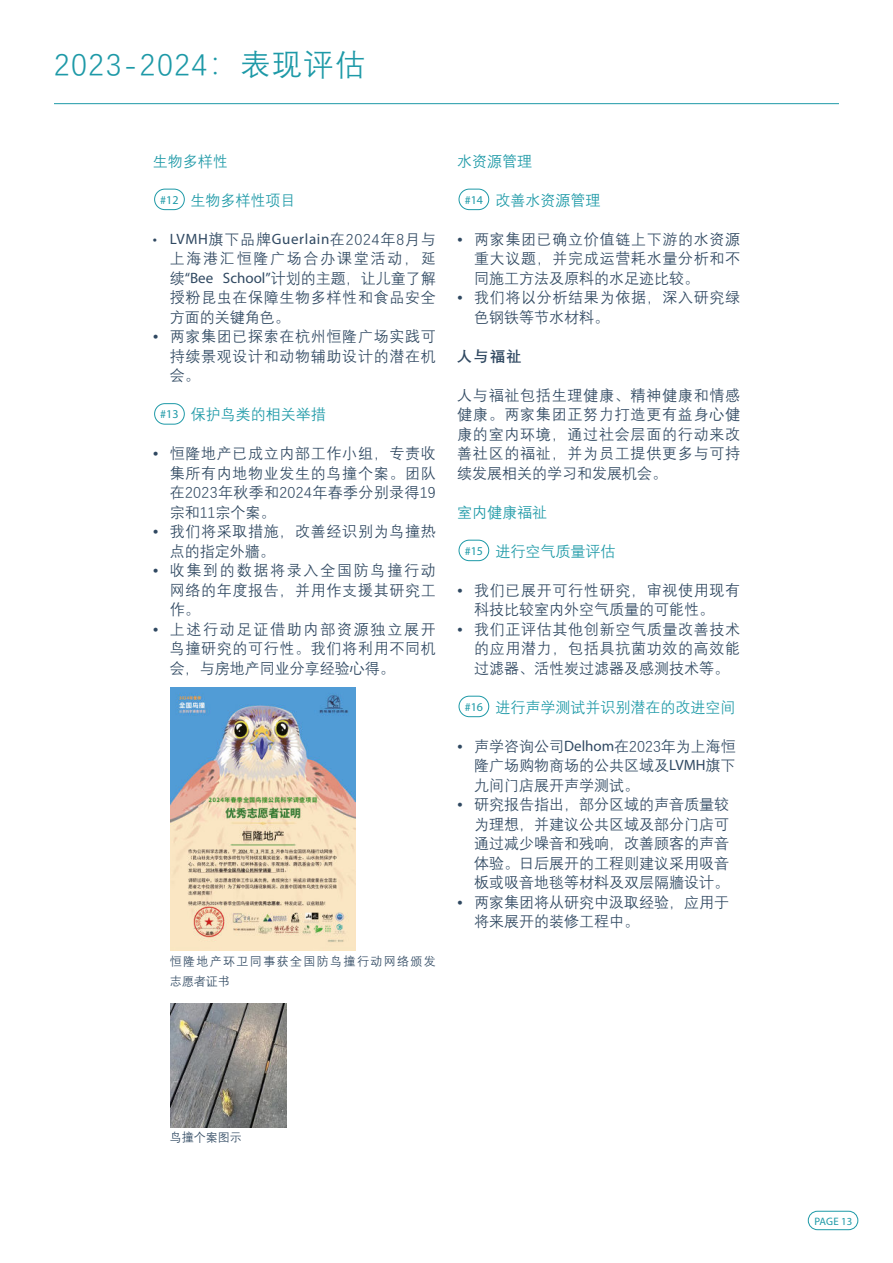
<style>
.page{position:relative;width:893px;height:1263px;background:#fff}
.page>*{position:absolute;margin:0;border:0;box-sizing:border-box;transform-origin:0 0}
.t1{font:30px "Deng Xian";letter-spacing:.05em;color:#1d99a7}
.t2{font:15px/19.5px "Deng Xian";letter-spacing:.045em;color:#2f4861;text-align:justify}
.t3{font:15px "Deng Xian";color:#1d99a7}
.t4{font:15px/19.5px "Deng Xian";letter-spacing:.025em;color:#2f4861}
.t5{font:15px/19.5px "Deng Xian";color:#2f4861}
.t6{font:15px "Myriad Pro";letter-spacing:.04em;color:#2f4861}
.t7{font:700 15px "Deng Xian";color:#2f4861}
.t8{font:12px/19.5px "Deng Xian";letter-spacing:.115em;color:#2f4861}
.t9{font:10.8px "Myriad Pro";letter-spacing:.005em;color:#1d99a7}
.s1{font-family:"Myriad Pro";font-size:12px}
.s2{font-family:"Deng Xian"}
.s3{font-family:"Myriad Pro"}
</style>
<div class="page">
<div style="left:808px;top:1211px;width:50px;height:19px;border:1px solid #1d99a7;border-radius:9px"></div>
<div style="left:154px;top:189px;width:31px;height:21px;border:1px solid #1d99a7;border-radius:10px"></div>
<div style="left:154px;top:403px;width:31px;height:21px;border:1px solid #1d99a7;border-radius:10px"></div>
<hr style="left:54px;top:103px;width:785px;height:1px;background:#1d99a7">
<div style="left:459px;top:189px;width:30px;height:21px;border:1px solid #1d99a7;border-radius:10px"></div>
<div style="left:459px;top:540px;width:30px;height:21px;border:1px solid #1d99a7;border-radius:10px"></div>
<div style="left:459px;top:696px;width:30px;height:21px;border:1px solid #1d99a7;border-radius:10px"></div>
<img style="left:170px;top:688px;width:186px;height:262px">
<img style="left:170px;top:1003px;width:116px;height:124px">
<h1 class="t1" style="left:54px;top:46px;width:312px">2023-2024：表现评估</h1>
<p class="t3" style="left:153px;top:151px;width:76px">生物多样性</p>
<p class="t3" style="left:160px;top:190px;width:137px"><span class="s1">#12</span> 生物多样性项目</p>
<p class="t6" style="left:153px;top:233px;width:285px">• LVMH<span class="s2">旗下品牌</span>Guerlain<span class="s2">在2024年8月与</span></p>
<p class="t2" style="left:170px;top:248px;width:268px">上海港汇恒隆广场合办课堂活动，延续<span class="s3">“Bee School”</span>计划的主题，让儿童了解授粉昆虫在保障生物多样性和食品安全方面的关键角色。</p>
<p class="t2" style="left:170px;top:326px;width:268px;text-indent:-17px">• 两家集团已探索在杭州恒隆广场实践可持续景观设计和动物辅助设计的潜在机会。</p>
<p class="t3" style="left:160px;top:405px;width:167px"><span class="s1">#13</span> 保护鸟类的相关举措</p>
<p class="t2" style="left:170px;top:443px;width:268px;text-indent:-17px">• 恒隆地产已成立内部工作小组，专责收集所有内地物业发生的鸟撞个案。团队在2023年秋季和2024年春季分别录得19宗和11宗个案。</p>
<p class="t2" style="left:170px;top:521px;width:268px;text-indent:-17px">• 我们将采取措施，改善经识别为鸟撞热点的指定外牆。</p>
<p class="t2" style="left:170px;top:560px;width:268px;text-indent:-17px">• 收集到的数据将录入全国防鸟撞行动网络的年度报告，并用作支援其研究工作。</p>
<p class="t2" style="left:170px;top:619px;width:268px;text-indent:-17px">• 上述行动足证借助内部资源独立展开鸟撞研究的可行性。我们将利用不同机会，与房地产同业分享经验心得。</p>
<p class="t8" style="left:170px;top:951px;width:268px">恒隆地产环卫同事获全国防鸟撞行动网络颁发志愿者证书</p>
<p class="t3" style="left:457px;top:151px;width:76px">水资源管理</p>
<p class="t3" style="left:465px;top:190px;width:137px"><span class="s1">#14</span> 改善水资源管理</p>
<p class="t2" style="left:474px;top:229px;width:268px;text-indent:-17px">• 两家集团已确立价值链上下游的水资源重大议题，并完成运营耗水量分析和不同施工方法及原料的水足迹比较。</p>
<p class="t2" style="left:474px;top:287px;width:268px;text-indent:-17px">• 我们将以分析结果为依据，深入研究绿色钢铁等节水材料。</p>
<p class="t7" style="left:457px;top:346px;width:66px">人与福祉</p>
<p class="t2" style="left:457px;top:385px;width:285px">人与福祉包括生理健康、精神健康和情感健康。两家集团正努力打造更有益身心健康的室内环境，通过社会层面的行动来改善社区的福祉，并为员工提供更多与可持续发展相关的学习和发展机会。</p>
<p class="t3" style="left:457px;top:502px;width:91px">室内健康福祉</p>
<p class="t3" style="left:465px;top:541px;width:152px"><span class="s1">#15</span> 进行空气质量评估</p>
<p class="t4" style="left:474px;top:580px;width:268px;text-indent:-17px">• 我们已展开可行性研究，审视使用现有科技比较室内外空气质量的可能性。</p>
<p class="t2" style="left:474px;top:619px;width:268px;text-indent:-17px">• 我们正评估其他创新空气质量改善技术的应用潜力，包括具抗菌功效的高效能过滤器、活性炭过滤器及感测技术等。</p>
<p class="t3" style="left:465px;top:697px;width:272px"><span class="s1">#16</span> 进行声学测试并识别潜在的改进空间</p>
<p class="t2" style="left:474px;top:736px;width:263px;text-indent:-17px">• 声学咨询公司<span class="s3">Delhom</span>在2023年为上海恒隆广场购物商场的公共区域及<span class="s3">LVMH</span>旗下九间门店展开声学测试。</p>
<p class="t2" style="left:474px;top:794px;width:256px;text-indent:-17px">• 研究报告指出，部分区域的声音质量较为理想，并建议公共区域及部分门店可通过减少噪音和残响，改善顾客的声音体验。日后展开的工程则建议采用吸音板或吸音地毯等材料及双层隔牆设计。</p>
<p class="t5" style="left:474px;top:892px;width:256px;text-indent:-17px">• 两家集团将从研究中汲取经验，应用于将来展开的装修工程中。</p>
<p class="t8" style="left:170px;top:1127px;width:73px">鸟撞个案图示</p>
<p class="t9" style="left:815px;top:1217px;width:39px">PAGE 13</p>
</div>
